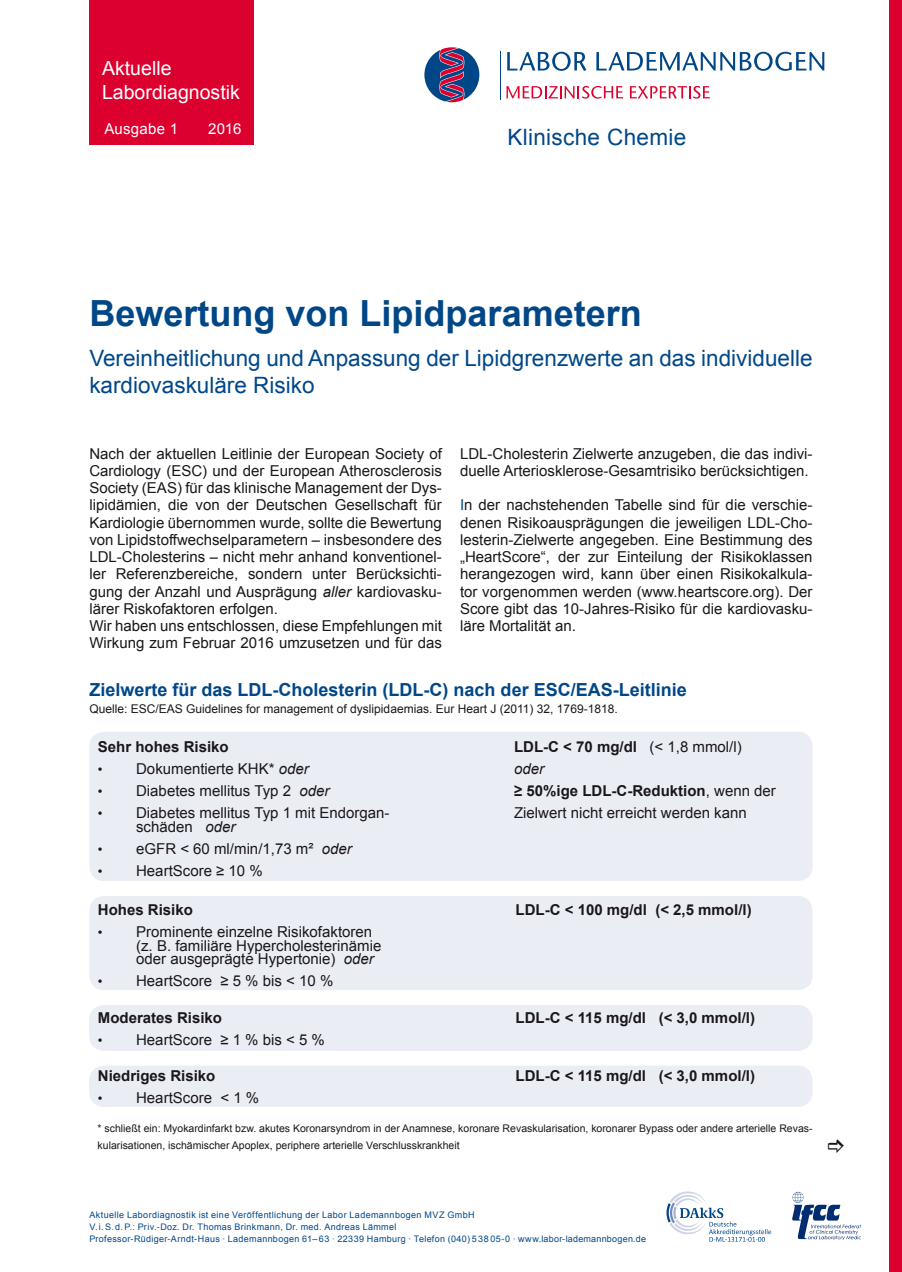
<style>
.page{position:relative;width:902px;height:1272px;background:#fff}
.page>*{position:absolute;margin:0;border:0;box-sizing:border-box;transform-origin:0 0}
.t1{font:700 36px "Arial";color:#004788}
.t2{font:22.5px/27px "Arial";color:#004788}
.t3{font:19.5px/23.4px "Arial";color:#fff}
.t4{font:700 18px "Arial";color:#004788}
.t5{font:15px/17.2px "Arial";color:#1a171c}
.t6{font:700 15px "Arial";color:#1a171c}
.t7{font:15px "Arial";letter-spacing:.015em;color:#fff}
.t8{font:italic 15px "Arial";color:#1a171c}
.t9{font:12px "Arial";color:#1a171c}
.t10{font:10.5px/17.2px "Arial";color:#1a171c}
.t11{font:9px/12px "Arial";letter-spacing:.04em;color:#004788}
.s1{font-style:italic}
.s2{color:#004788}
.s3{font-weight:400}
.s4{font-size:13.5px}
</style>
<div class="page">
<div style="left:89px;top:101px;width:165px;height:44px;background:#dc002f"></div>
<svg style="left:506px;top:86px;width:117px;height:13px"></svg>
<svg style="left:630px;top:86px;width:79px;height:13px"></svg>
<svg style="left:507px;top:52px;width:79px;height:19px"></svg>
<svg style="left:596px;top:52px;width:228px;height:19px"></svg>
<hr style="left:500px;top:51px;width:1px;height:48px;background:#004788">
<svg style="left:424px;top:47px;width:55px;height:55px"></svg>
<div style="left:89px;top:0;width:165px;height:111px;background:#dc002f"></div>
<svg style="left:666px;top:1191px;width:105px;height:50px"></svg>
<svg style="left:792px;top:1191px;width:68px;height:50px"></svg>
<div style="left:889px;top:0;width:12px;height:1271px;background:#dc002f"></div>
<div style="left:89px;top:1065px;width:723px;height:41px;background:#ebedf5;border-radius:15px"></div>
<div style="left:89px;top:1005px;width:723px;height:45px;background:#ebedf5;border-radius:15px"></div>
<div style="left:89px;top:895px;width:723px;height:95px;background:#ebedf5;border-radius:15px"></div>
<div style="left:89px;top:731px;width:723px;height:150px;background:#ebedf5;border-radius:15px"></div>
<h3 class="t3" style="left:102px;top:57px;width:139px">Aktuelle<br>Labordiagnostik</h3>
<p class="t7" style="left:104px;top:119px;width:75px">Ausgabe 1</p>
<p class="t7" style="left:208px;top:119px;width:35px">2016</p>
<h2 class="t2" style="left:507px;top:123px;width:180px">Klinische Chemie</h2>
<h1 class="t1" style="left:89px;top:289px;width:554px">Bewertung von Lipidparametern</h1>
<h2 class="t2" style="left:89px;top:345px;width:724px">Vereinheitlichung und Anpassung der Lipidgrenzwerte an das individuelle kardiovaskuläre Risiko</h2>
<p class="t5" style="left:89px;top:445px;width:354px">Nach der aktuellen Leitlinie der European Society of Cardiology (ESC) und der European Atherosclerosis Society (EAS) für das klinische Management der Dys&shy;lipidämien, die von der Deutschen Gesellschaft für Kardiologie übernommen wurde, sollte die Bewertung von Lipidstoffwechselparametern – insbesondere des LDL-Cholesterins – nicht mehr anhand konventionel&shy;ler Referenzbereiche, sondern unter Berücksichti&shy;gung der Anzahl und Ausprägung <span class="s1">aller</span> kardiovasku&shy;lärer Riskofaktoren erfolgen.<br>Wir haben uns entschlossen, diese Empfehlungen mit Wirkung zum Februar 2016 umzusetzen und für das</p>
<p class="t5" style="left:460px;top:445px;width:354px">LDL-Cholesterin Zielwerte anzugeben, die das indivi&shy;duelle Arteriosklerose-Gesamtrisiko berücksichtigen.</p>
<p class="t5" style="left:460px;top:496px;width:354px;text-align:justify"><span class="s2">I</span>n der nachstehenden Tabelle sind für die verschie&shy;denen Risikoausprägungen die jeweiligen LDL-Cho&shy;lesterin-Zielwerte angegeben. Eine Bestimmung des „HeartScore“, der zur Einteilung der Risikoklassen herangezogen wird, kann über einen Risikokalkula&shy;tor vorgenommen werden (www.heartscore.org). Der Score gibt das 10-Jahres-Risiko für die kardiovasku&shy;läre Mortalität an.</p>
<p class="t4" style="left:89px;top:678px;width:599px">Zielwerte für das LDL-Cholesterin (LDL-C) nach der ESC/EAS-Leitlinie</p>
<p class="t9" style="left:89px;top:700px;width:530px">Quelle: ESC/EAS Guidelines for management of dyslipidaemias. Eur Heart J (2011) 32, 1769-1818.</p>
<p class="t6" style="left:98px;top:737px;width:132px">Sehr hohes Risiko</p>
<p class="t6" style="left:514px;top:737px;width:229px">LDL-C &lt; 70 mg/dl <span class="s3">(&lt; 1,8 mmol/l)</span></p>
<p class="t5" style="left:98px;top:760px;width:212px"><span class="s4">•</span> Dokumentierte KHK* <span class="s1">oder</span></p>
<p class="t8" style="left:514px;top:759px;width:32px">oder</p>
<p class="t5" style="left:98px;top:782px;width:233px"><span class="s4">•</span> Diabetes mellitus Typ 2 <span class="s1">oder</span></p>
<p class="t6" style="left:514px;top:781px;width:263px">≥ 50%ige LDL-C-Reduktion<span class="s3">, wenn der</span></p>
<p class="t5" style="left:98px;top:804px;width:293px"><span class="s4">•</span> Diabetes mellitus Typ 1 mit Endorgan-</p>
<p class="t5" style="left:514px;top:804px;width:234px">Zielwert nicht erreicht werden kann</p>
<p class="t5" style="left:136px;top:818px;width:101px">schäden <span class="s1">oder</span></p>
<p class="t5" style="left:98px;top:840px;width:255px"><span class="s4">•</span> eGFR &lt; 60 ml/min/1,73 m² <span class="s1">oder</span></p>
<p class="t5" style="left:98px;top:862px;width:166px"><span class="s4">•</span> HeartScore ≥ 10 %</p>
<p class="t6" style="left:98px;top:900px;width:97px">Hohes Risiko</p>
<p class="t6" style="left:515px;top:900px;width:237px">LDL-C &lt; 100 mg/dl (&lt; 2,5 mmol/l)</p>
<p class="t5" style="left:136px;top:925px;width:247px;line-height:13.5px;text-indent:-38px"><span class="s4">•</span> Prominente einzelne Risikofaktoren (z. B. familiäre Hypercholesterinämie oder ausgeprägte Hypertonie) <span class="s1">oder</span></p>
<p class="t5" style="left:98px;top:972px;width:237px"><span class="s4">•</span> HeartScore ≥ 5 % bis &lt; 10 %</p>
<p class="t6" style="left:98px;top:1007px;width:126px">Moderates Risiko</p>
<p class="t6" style="left:515px;top:1007px;width:241px">LDL-C &lt; 115 mg/dl (&lt; 3,0 mmol/l)</p>
<p class="t5" style="left:98px;top:1030px;width:228px"><span class="s4">•</span> HeartScore ≥ 1 % bis &lt; 5 %</p>
<p class="t6" style="left:98px;top:1065px;width:119px">Niedriges Risiko</p>
<p class="t6" style="left:515px;top:1065px;width:241px">LDL-C &lt; 115 mg/dl (&lt; 3,0 mmol/l)</p>
<p class="t5" style="left:98px;top:1088px;width:163px"><span class="s4">•</span> HeartScore &lt; 1 %</p>
<p class="t10" style="left:98px;top:1119px;width:716px">* schließt ein: Myokardinfarkt bzw. akutes Koronarsyndrom in der Anamnese, koronare Revaskularisation, koronarer Bypass oder andere arterielle Revas&shy;kularisationen, ischämischer Apoplex, periphere arterielle Verschlusskrankheit</p>
<p class="t11" style="left:89px;top:1208px;width:558px">Aktuelle Labordiagnostik ist eine Veröffentlichung der Labor Lademannbogen MVZ GmbH<br>V. i. S. d. P.: Priv.-Doz. Dr. Thomas Brinkmann, Dr. med. Andreas Lämmel<br>Professor-Rüdiger-Arndt-Haus · Lademannbogen 61– 63 · 22339 Hamburg · Telefon (040) 5 38 05-0 · www.labor-lademannbogen.de</p>
</div>
